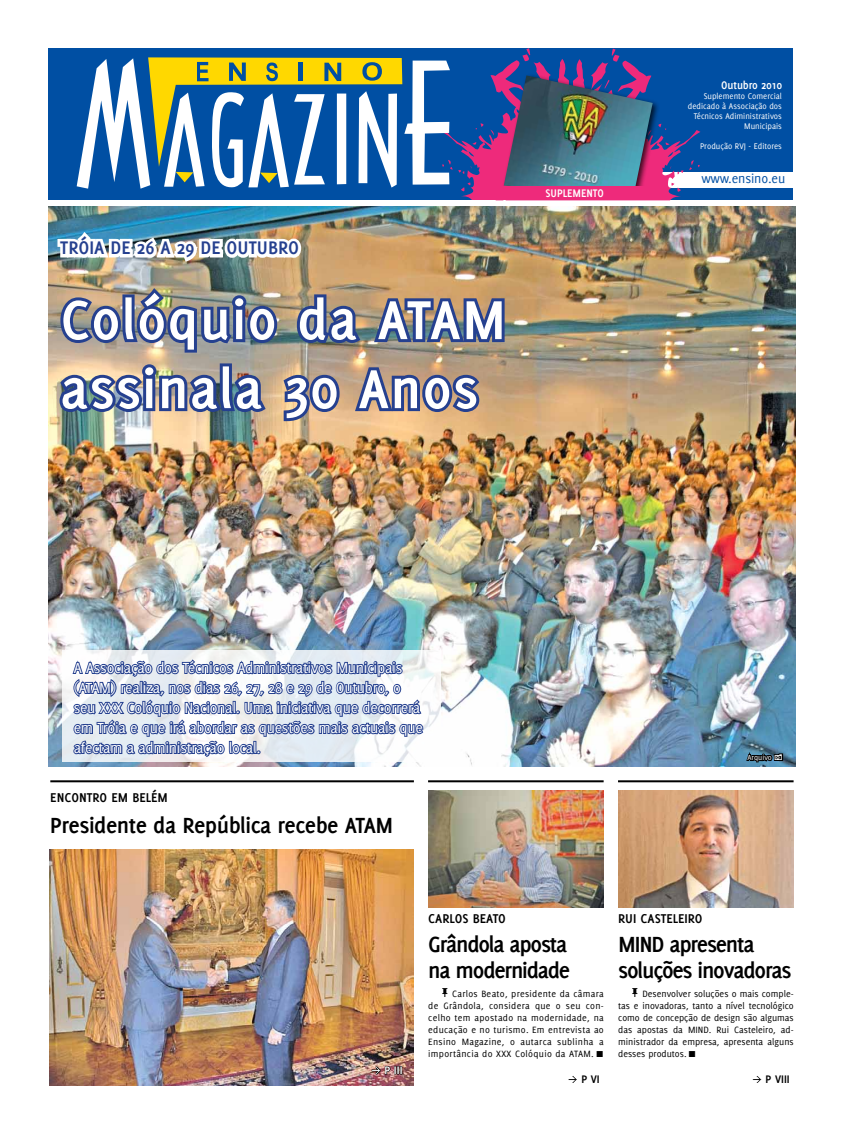
<style>
.page{position:relative;width:842px;height:1134px;background:#fff}
.page>*{position:absolute;margin:0;border:0;box-sizing:border-box;transform-origin:0 0}
.t1{font:700 60px/69px "Delicious";letter-spacing:.02em;color:#fff}
.t2{font:700 24px/26px "Delicious";letter-spacing:-.05em;color:#000}
.t3{font:700 24px "Delicious";letter-spacing:-.02em;color:#000}
.t4{font:700 20px "Delicious";color:#25408f}
.t5{font:16px/20px "Delicious";letter-spacing:-.02em;color:#fff}
.t6{font:700 14px "Delicious";color:#000}
.t7{font:14px "Delicious";letter-spacing:-.01em;color:#004fa3}
.t8{font:700 12px "Delicious";color:#fff}
.t9{font:700 12px "Delicious";color:#000}
.t10{font:10px/12px "Delicious";color:#000;text-align:justify}
.t11{font:9px/10px "Delicious";color:#fff;text-align:right}
.t12{font:8px "Delicious";color:#fff}
.s1{font-family:"Icon Bit Two"}
.s2{font-family:"Icon Bit One";font-weight:400;font-size:10px}
.s3{font-family:"Icon Bit One"}
</style>
<div class="page">
<img style="left:48px;top:207px;width:747px;height:560px">
<img style="left:49px;top:849px;width:365px;height:237px">
<hr style="left:50px;top:780px;width:364px;height:2px;background:#000">
<svg style="left:372px;top:1066px;width:30px;height:8px"></svg>
<hr style="left:428px;top:780px;width:176px;height:2px;background:#000">
<div style="left:48px;top:48px;width:744px;height:152px;background:#004fa3"></div>
<div style="left:657px;top:173px;width:137px;height:15px;background:#fff"></div>
<svg style="left:77px;top:48px;width:623px;height:152px"></svg>
<div style="left:501px;top:73px;width:159px;height:127px;background:#000;opacity:.75"></div>
<img style="left:504px;top:75px;width:149px;height:118px">
<div style="left:492px;top:186px;width:159px;height:13px;background:#ee2a7b"></div>
<img style="left:54px;top:220px;width:454px;height:204px">
<img style="left:428px;top:790px;width:176px;height:117px">
<hr style="left:618px;top:780px;width:175px;height:2px;background:#000">
<img style="left:618px;top:790px;width:175px;height:117px">
<svg style="left:62px;top:650px;width:378px;height:112px"></svg>
<svg style="left:71px;top:653px;width:353px;height:105px"></svg>
<svg style="left:745px;top:750px;width:39px;height:17px"></svg>
<h3 class="t4" style="left:60px;top:237px;width:240px">Tróia de 26 a 29 de Outubro</h3>
<h1 class="t1" style="left:60px;top:284px;width:448px">Colóquio da ATAM assinala 30 Anos</h1>
<p class="t8" style="left:545px;top:186px;width:60px">Suplem ento</p>
<p class="t8" style="left:721px;top:79px;width:62px">Outubro 2010</p>
<p class="t11" style="left:688px;top:91px;width:95px">Suplemento Comercial dedicado à Associação dos<br>Técnicos Adiministrativos<br>Municipais</p>
<p class="t11" style="left:700px;top:141px;width:83px">Produção RVJ - Editores</p>
<h3 class="t7" style="left:701px;top:170px;width:85px">www.ensino.eu</h3>
<p class="t5" style="left:74px;top:657px;width:351px">A Associação dos Técnicos Administrativos Municipais (ATAM) realiza, nos dias 26, 27, 28 e 29 de Outubro, o seu XXX Colóquio Nacional. Uma iniciativa que decorrerá em Tróia e que irá abordar as questões mais actuais que afectam a administração local.</p>
<h3 class="t6" style="left:50px;top:789px;width:117px">encontro em belém</h3>
<h2 class="t3" style="left:50px;top:811px;width:345px">Presidente da República recebe ATAM</h2>
<p class="t12" style="left:747px;top:753px;width:37px">Arquivo <span class="s1">H</span></p>
<p class="t8" style="left:372px;top:1063px;width:32px"><span class="s2">C</span> P III</p>
<h3 class="t6" style="left:428px;top:910px;width:79px">car los beato</h3>
<h3 class="t6" style="left:618px;top:910px;width:84px">rU I cASTELEIRO</h3>
<h2 class="t2" style="left:428px;top:931px;width:143px">Grândola aposta na modernidade</h2>
<h2 class="t2" style="left:618px;top:931px;width:175px">MIND apresenta soluções inovadoras</h2>
<p class="t10" style="left:428px;top:988px;width:177px;text-indent:14px"><span class="s1">6</span> Carlos Beato, presidente da câmara de Grândola, considera que o seu con&shy;celho tem apostado na modernidade, na educação e no turismo. Em entrevista ao Ensino Magazine, o autarca sublinha a importância do XXX Colóquio da ATAM. <span class="s3">K</span></p>
<p class="t10" style="left:618px;top:988px;width:177px;text-indent:14px"><span class="s1">6</span> Desenvolver soluções o mais comple&shy;tas e inovadoras, tanto a nível tecnológico como de concepção de design são algumas das apostas da MIND. Rui Casteleiro, ad&shy;ministrador da empresa, apresenta alguns desses produtos. <span class="s3">K</span></p>
<p class="t9" style="left:569px;top:1072px;width:31px"><span class="s2">C</span> P vi</p>
<p class="t9" style="left:753px;top:1072px;width:38px"><span class="s2">C</span> P VIII</p>
</div>
